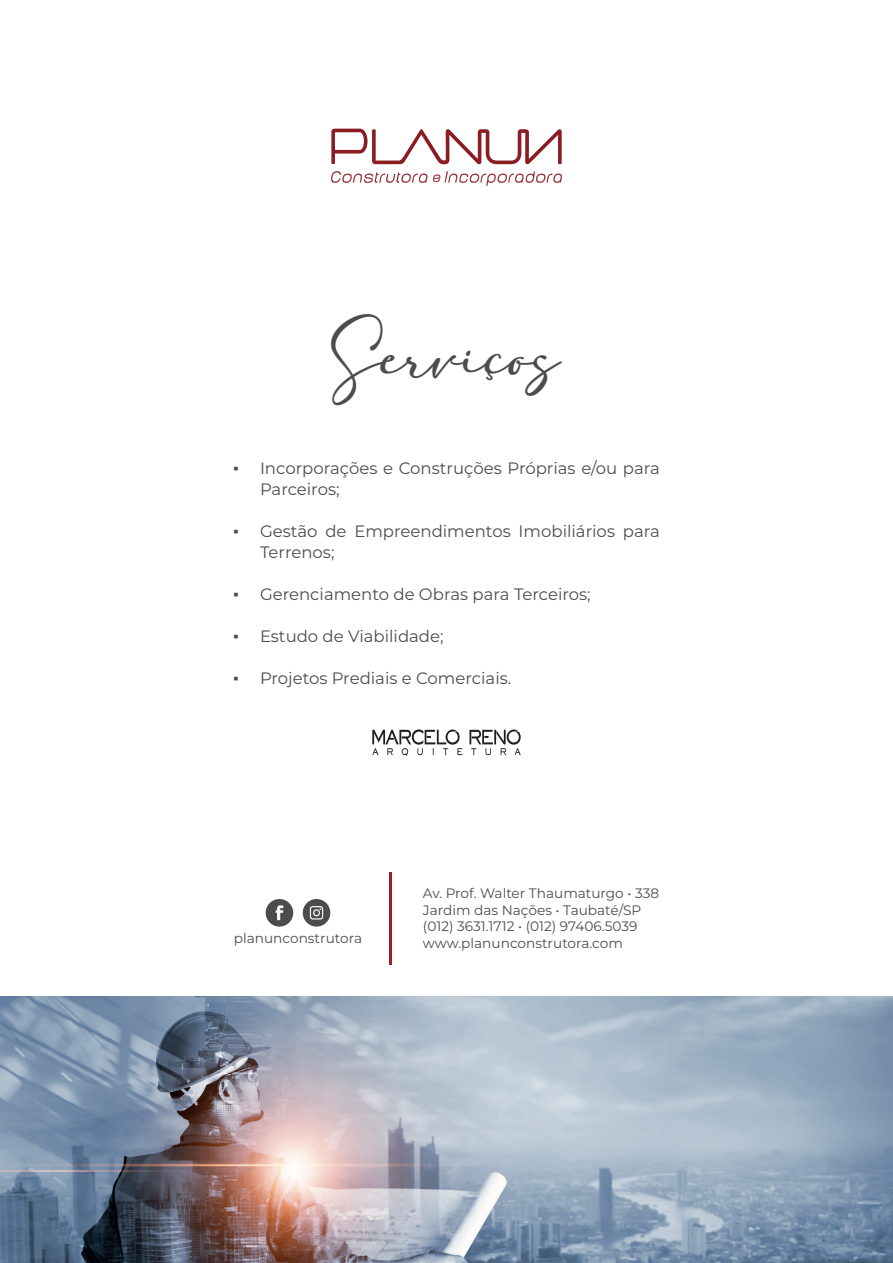
<style>
.page{position:relative;width:893px;height:1263px;background:#fff}
.page>*{position:absolute;margin:0;border:0;box-sizing:border-box;transform-origin:0 0}
.t1{font:46.95px "adelia";color:#4b4c4d}
.t2{font:16.5px/21px "Montserrat";color:#4b4c4d}
.t3{font:13.65px/16.4px "Montserrat";color:#4b4c4d}
.s1{font-family:"Times New Roman"}
</style>
<div class="page">
<img style="left:0;top:996px;width:893px;height:267px">
<svg style="left:331px;top:129px;width:231px;height:36px"></svg>
<svg style="left:331px;top:171px;width:231px;height:15px"></svg>
<svg style="left:303px;top:899px;width:27px;height:27px"></svg>
<svg style="left:266px;top:899px;width:27px;height:27px"></svg>
<hr style="left:389px;top:873px;width:3px;height:92px;background:#9e1e23">
<svg style="left:372px;top:729px;width:149px;height:27px"></svg>
<h1 class="t1" style="left:331px;top:332px;width:230px">Serviços</h1>
<p class="t2" style="left:260px;top:457px;width:401px;text-indent:-27px"><span class="s1">▪</span> Incorporações e Construções Próprias e/ou para<br>Parceiros;</p>
<p class="t2" style="left:260px;top:520px;width:401px;text-indent:-27px"><span class="s1">▪</span> Gestão de Empreendimentos Imobiliários para<br>Terrenos;</p>
<p class="t2" style="left:233px;top:583px;width:359px"><span class="s1">▪</span> Gerenciamento de Obras para Terceiros;</p>
<p class="t2" style="left:233px;top:625px;width:212px"><span class="s1">▪</span> Estudo de Viabilidade;</p>
<p class="t2" style="left:233px;top:667px;width:280px"><span class="s1">▪</span> Projetos Prediais e Comerciais.</p>
<p class="t3" style="left:234px;top:929px;width:130px">planunconstrutora</p>
<p class="t3" style="left:423px;top:885px;width:238px">Av. Prof. Walter Thaumaturgo • 338<br>Jardim das Nações • Taubaté/SP (012) 3631.1712 • (012) 97406.5039 www.planunconstrutora.com</p>
</div>
